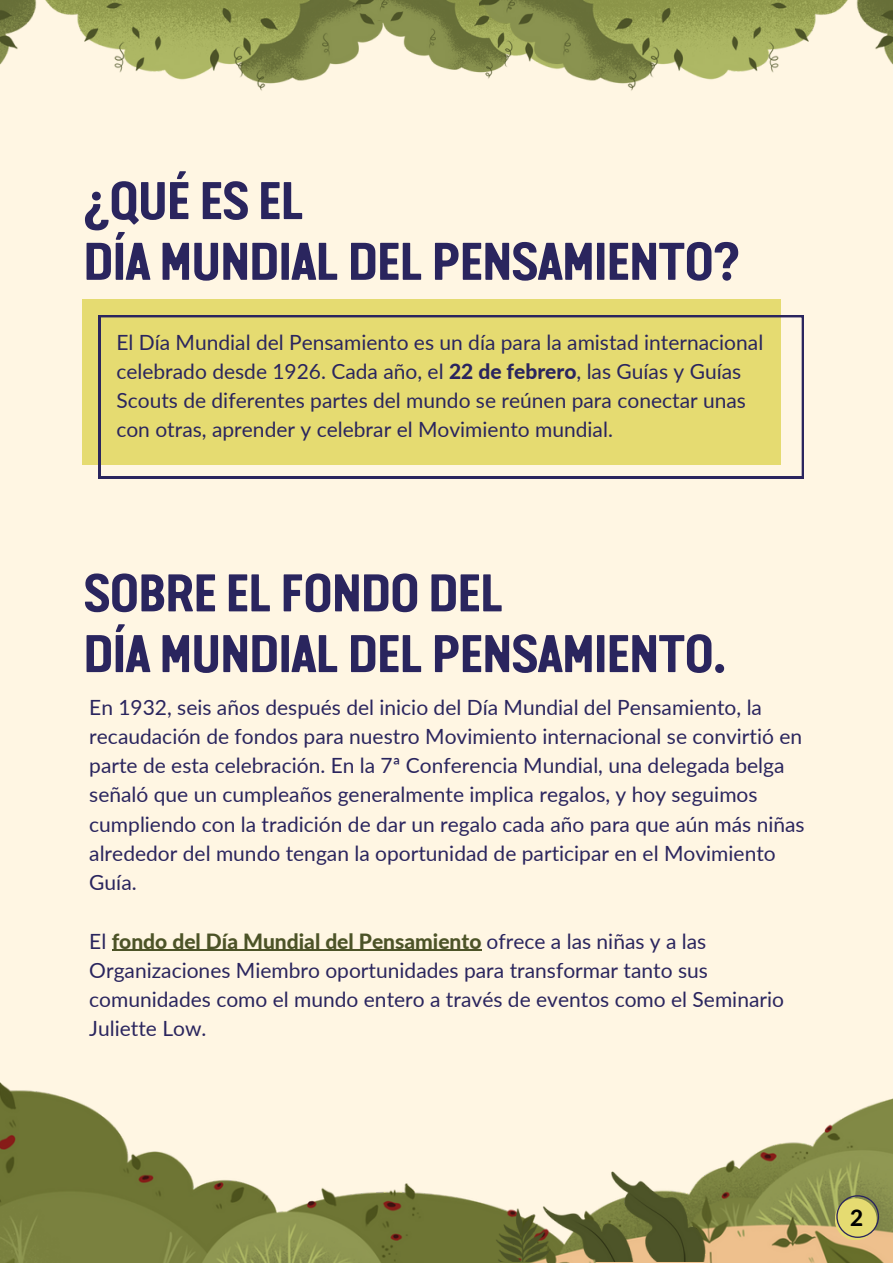
<style>
.page{position:relative;width:893px;height:1264px;background:#fff}
.page>*{position:absolute;margin:0;border:0;box-sizing:border-box;transform-origin:0 0}
.t1{font:700 53.25px/60.8px "Van Condensed W01";letter-spacing:-.06em;color:#2a255e}
.t2{font:800 22.5px "Lato";color:#000}
.t3{font:21px/29.2px "Lato";color:#2a255e}
.s1{font-weight:800}
.s2{font-weight:800;color:#4c5327}
</style>
<div class="page">
<div style="left:0;top:0;width:892px;height:1262px;background:#fff6e3"></div>
<img style="left:0;top:0;width:329px;height:91px">
<img style="left:329px;top:0;width:150px;height:73px">
<img style="left:479px;top:0;width:413px;height:91px">
<div style="left:82px;top:299px;width:699px;height:166px;background:#e5db71"></div>
<svg style="left:99px;top:315px;width:704px;height:163px"></svg>
<img style="left:0;top:1082px;width:892px;height:179px">
<img style="left:482px;top:1101px;width:225px;height:160px">
<hr style="left:112px;top:949px;width:369px;height:1px;background:#4c5327">
<svg style="left:834px;top:1198px;width:42px;height:42px"></svg>
<svg style="left:836px;top:1195px;width:43px;height:42px;background:#c3bb6a"></svg>
<h1 class="t1" style="left:82px;top:165px;width:660px">¿QUÉ ES EL<br>DÍA MUNDIAL DEL PENSAMIENTO?</h1>
<p class="t3" style="left:116px;top:327px;width:648px">El Día Mundial del Pensamiento es un día para la amistad internacional celebrado desde 1926. Cada año, el <span class="s1">22 de febrero</span>, las Guías y Guías Scouts de diferentes partes del mundo se reúnen para conectar unas con otras, aprender y celebrar el Movimiento mundial.</p>
<h1 class="t1" style="left:82px;top:558px;width:646px">SOBRE EL FONDO DEL<br>DÍA MUNDIAL DEL PENSAMIENTO.</h1>
<p class="t3" style="left:89px;top:691px;width:716px">En 1932, seis años después del inicio del Día Mundial del Pensamiento, la recaudación de fondos para nuestro Movimiento internacional se convirtió en parte de esta celebración. En la 7ª Conferencia Mundial, una delegada belga señaló que un cumpleaños generalmente implica regalos, y hoy seguimos cumpliendo con la tradición de dar un regalo cada año para que aún más niñas alrededor del mundo tengan la oportunidad de participar en el Movimiento Guía.</p>
<p class="t3" style="left:89px;top:925px;width:696px">El <span class="s2">fondo del Día Mundial del Pensamiento</span> ofrece a las niñas y a las Organizaciones Miembro oportunidades para transformar tanto sus comunidades como el mundo entero a través de eventos como el Seminario Juliette Low.</p>
<p class="t2" style="left:850px;top:1203px;width:15px">2</p>
</div>
